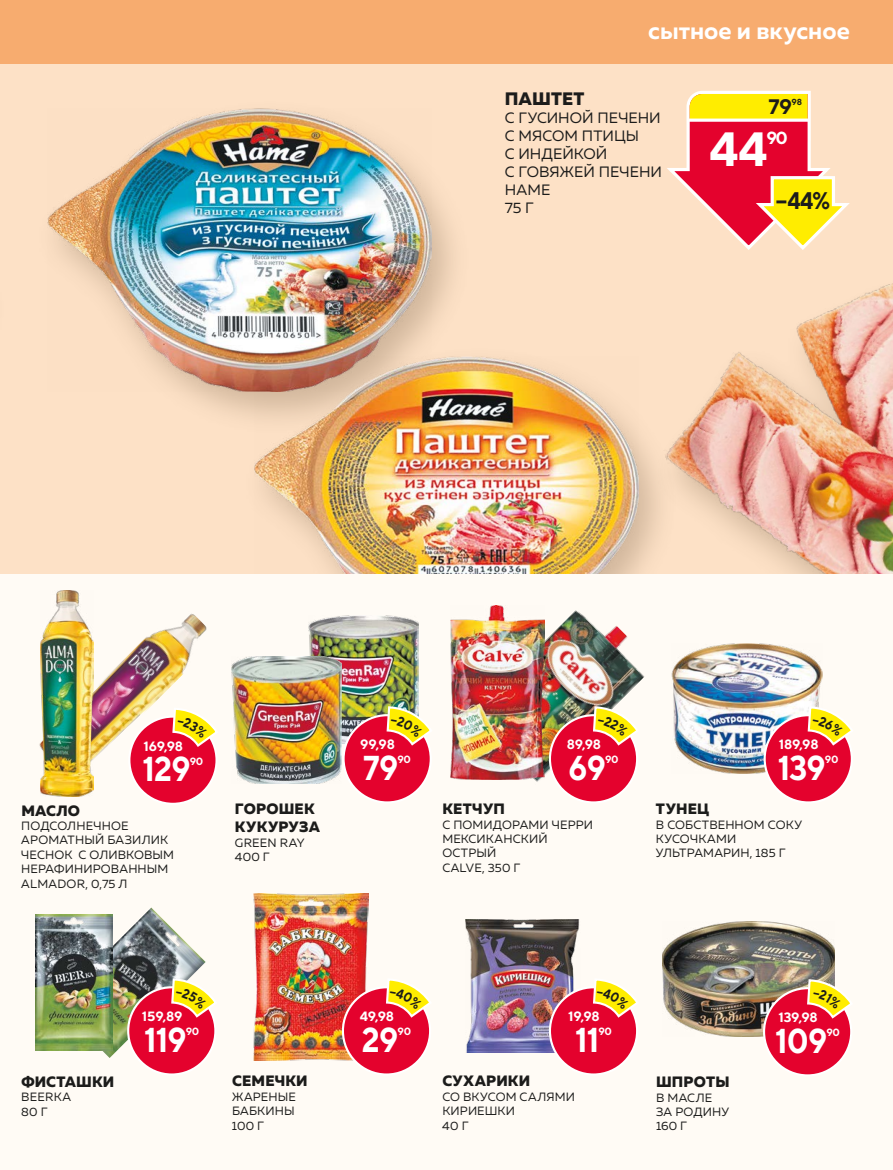
<style>
.page{position:relative;width:893px;height:1170px;background:#fff}
.page>*{position:absolute;margin:0;border:0;box-sizing:border-box;transform-origin:0 0}
.t1{font:700 48px "TT Norms";color:#fff}
.t2{font:700 34.5px "TT Norms";letter-spacing:-.025em;color:#fff;scale:.9 1}
.t3{font:700 24px "Muller";color:#fff}
.t4{font:700 24px "TT Norms";color:#1c1c1b;scale:.9 1}
.t5{font:700 21px "TT Norms";color:#1c1c1b}
.t6{font:800 18px "Muller";letter-spacing:.005em;color:#1c1c1b}
.t7{font:700 17.55px "TT Norms";color:#fff}
.t8{font:800 15px/18px "Muller";letter-spacing:.015em;color:#1c1c1b}
.t9{font:15px/18px "Muller";color:#1c1c1b}
.t10{font:700 13.5px "TT Norms";letter-spacing:-.015em;color:#fff}
.t11{font:12px/14.4px "Muller";letter-spacing:.01em;color:#1c1c1b}
.t12{font:700 10.5px "TT Norms";letter-spacing:-.025em;color:#fff}
.t13{font:700 8.7px "TT Norms";color:#1c1c1b}
</style>
<div class="page">
<div style="left:0;top:64px;width:893px;height:510px;background:#fde1c6"></div>
<img style="left:679px;top:283px;width:214px;height:291px">
<div style="left:34px;top:98px;width:438px;height:338px;background:#6c553c;opacity:.3"></div>
<img style="left:47px;top:109px;width:385px;height:282px">
<div style="left:241px;top:346px;width:438px;height:337px;background:#6c553c;opacity:.3"></div>
<img style="left:254px;top:356px;width:385px;height:218px">
<div style="left:0;top:574px;width:893px;height:595px;background:#fffbf5"></div>
<div style="left:0;top:0;width:893px;height:64px;background:#f7ac6f"></div>
<svg style="left:667px;top:90px;width:183px;height:160px"></svg>
<svg style="left:689px;top:118px;width:120px;height:4px"></svg>
<img style="left:39px;top:613px;width:168px;height:171px">
<div style="left:129px;top:716px;width:88px;height:87px;background:#e4022d;border-radius:50%"></div>
<div style="left:128px;top:715px;width:90px;height:89px;border:2px solid #fff;border-radius:50%"></div>
<img style="left:41px;top:590px;width:52px;height:206px">
<img style="left:253px;top:893px;width:115px;height:167px">
<div style="left:343px;top:987px;width:87px;height:87px;background:#e4022d;border-radius:50%"></div>
<img style="left:466px;top:919px;width:114px;height:133px">
<div style="left:550px;top:987px;width:87px;height:87px;background:#e4022d;border-radius:50%"></div>
<img style="left:309px;top:615px;width:110px;height:128px">
<img style="left:232px;top:656px;width:110px;height:127px">
<div style="left:344px;top:715px;width:87px;height:87px;background:#e4022d;border-radius:50%"></div>
<div style="left:342px;top:714px;width:90px;height:89px;border:2px solid #fff;border-radius:50%"></div>
<img style="left:466px;top:605px;width:179px;height:177px">
<img style="left:451px;top:606px;width:94px;height:173px">
<div style="left:550px;top:715px;width:87px;height:87px;background:#e4022d;border-radius:50%"></div>
<img style="left:55px;top:907px;width:151px;height:150px">
<div style="left:128px;top:987px;width:87px;height:87px;background:#e4022d;border-radius:50%"></div>
<img style="left:36px;top:914px;width:77px;height:136px">
<img style="left:663px;top:921px;width:172px;height:115px">
<div style="left:764px;top:988px;width:87px;height:87px;background:#e4022d;border-radius:50%"></div>
<img style="left:672px;top:643px;width:150px;height:130px">
<div style="left:765px;top:715px;width:87px;height:87px;background:#e4022d;border-radius:50%"></div>
<svg style="left:171px;top:706px;width:47px;height:94px"></svg>
<svg style="left:385px;top:980px;width:45px;height:90px"></svg>
<svg style="left:592px;top:980px;width:45px;height:90px"></svg>
<svg style="left:385px;top:705px;width:47px;height:93px"></svg>
<svg style="left:592px;top:705px;width:48px;height:93px"></svg>
<svg style="left:170px;top:977px;width:45px;height:93px"></svg>
<svg style="left:806px;top:978px;width:45px;height:93px"></svg>
<svg style="left:806px;top:705px;width:46px;height:93px"></svg>
<h3 class="t3" style="left:648px;top:15px;width:203px">сытное и вкусное</h3>
<h3 class="t6" style="left:505px;top:87px;width:81px">ПАШТЕТ</h3>
<p class="t9" style="left:505px;top:108px;width:159px">С ГУСИНОЙ ПЕЧЕНИ<br>C МЯСОМ ПТИЦЫ<br>С ИНДЕЙКОЙ<br>С ГОВЯЖЕЙ ПЕЧЕНИ<br>НАМЕ<br>75 Г</p>
<h3 class="t5" style="left:768px;top:94px;width:25px">79</h3>
<p class="t13" style="left:792px;top:96px;width:12px">98</p>
<h1 class="t1" style="left:709px;top:119px;width:60px">44</h1>
<h3 class="t7" style="left:766px;top:126px;width:23px">90</h3>
<h3 class="t4" style="left:776px;top:185px;width:62px">−44%</h3>
<p class="t10" style="left:144px;top:737px;width:41px">169,98</p>
<p class="t10" style="left:360px;top:736px;width:36px">99,98</p>
<p class="t10" style="left:567px;top:736px;width:36px">89,98</p>
<p class="t10" style="left:779px;top:736px;width:41px">189,98</p>
<h2 class="t2" style="left:143px;top:747px;width:55px">129</h2>
<p class="t12" style="left:190px;top:754px;width:15px">90</p>
<h2 class="t2" style="left:363px;top:746px;width:40px">79</h2>
<p class="t12" style="left:397px;top:753px;width:15px">90</p>
<h2 class="t2" style="left:568px;top:746px;width:43px">69</h2>
<p class="t12" style="left:605px;top:753px;width:15px">90</p>
<h2 class="t2" style="left:778px;top:746px;width:55px">139</h2>
<p class="t12" style="left:825px;top:753px;width:15px">90</p>
<p class="t8" style="left:21px;top:801px;width:60px">МАСЛО</p>
<p class="t11" style="left:21px;top:818px;width:154px">ПОДСОЛНЕЧНОЕ<br>АРОМАТНЫЙ БАЗИЛИК<br>ЧЕСНОК C ОЛИВКОВЫМ<br>НЕРАФИНИРОВАННЫМ<br>ALMADOR, 0,75 Л</p>
<p class="t8" style="left:235px;top:800px;width:87px">ГОРОШЕК<br>КУКУРУЗА</p>
<p class="t11" style="left:235px;top:835px;width:71px">GREEN RAY<br>400 Г</p>
<p class="t8" style="left:442px;top:800px;width:64px">КЕТЧУП</p>
<p class="t11" style="left:442px;top:817px;width:152px">С ПОМИДОРАМИ ЧЕРРИ<br>МЕКСИКАНСКИЙ<br>ОСТРЫЙ<br>CALVE, 350 Г</p>
<p class="t8" style="left:656px;top:800px;width:55px">ТУНЕЦ</p>
<p class="t11" style="left:656px;top:817px;width:148px">В СОБСТВЕННОМ СОКУ<br>КУСОЧКАМИ<br>УЛЬТРАМАРИН, 185 Г</p>
<p class="t8" style="left:21px;top:1072px;width:95px">ФИСТАШКИ</p>
<p class="t11" style="left:21px;top:1089px;width:51px">BEERKA<br>80 Г</p>
<p class="t10" style="left:142px;top:1007px;width:42px">159,89</p>
<h2 class="t2" style="left:144px;top:1018px;width:49px">119</h2>
<p class="t12" style="left:186px;top:1025px;width:15px">90</p>
<p class="t8" style="left:232px;top:1071px;width:77px">СЕМЕЧКИ</p>
<p class="t11" style="left:232px;top:1089px;width:65px;text-align:justify">ЖАРЕНЫЕ БАБКИНЫ 100 Г</p>
<p class="t10" style="left:360px;top:1007px;width:36px">49,98</p>
<h2 class="t2" style="left:362px;top:1018px;width:42px">29</h2>
<p class="t12" style="left:397px;top:1025px;width:15px">90</p>
<p class="t10" style="left:568px;top:1007px;width:33px">19,98</p>
<h2 class="t2" style="left:575px;top:1018px;width:28px">11</h2>
<p class="t12" style="left:598px;top:1025px;width:15px">90</p>
<p class="t8" style="left:442px;top:1071px;width:89px">СУХАРИКИ</p>
<p class="t11" style="left:442px;top:1089px;width:134px">СО ВКУСОМ САЛЯМИ<br>КИРИЕШКИ<br>40 Г</p>
<p class="t8" style="left:656px;top:1072px;width:75px">ШПРОТЫ</p>
<p class="t11" style="left:656px;top:1089px;width:75px">В МАСЛЕ<br>ЗА РОДИНУ<br>160 Г</p>
<p class="t10" style="left:778px;top:1008px;width:41px">139,98</p>
<h2 class="t2" style="left:775px;top:1018px;width:59px">109</h2>
<p class="t12" style="left:826px;top:1025px;width:15px">90</p>
</div>
